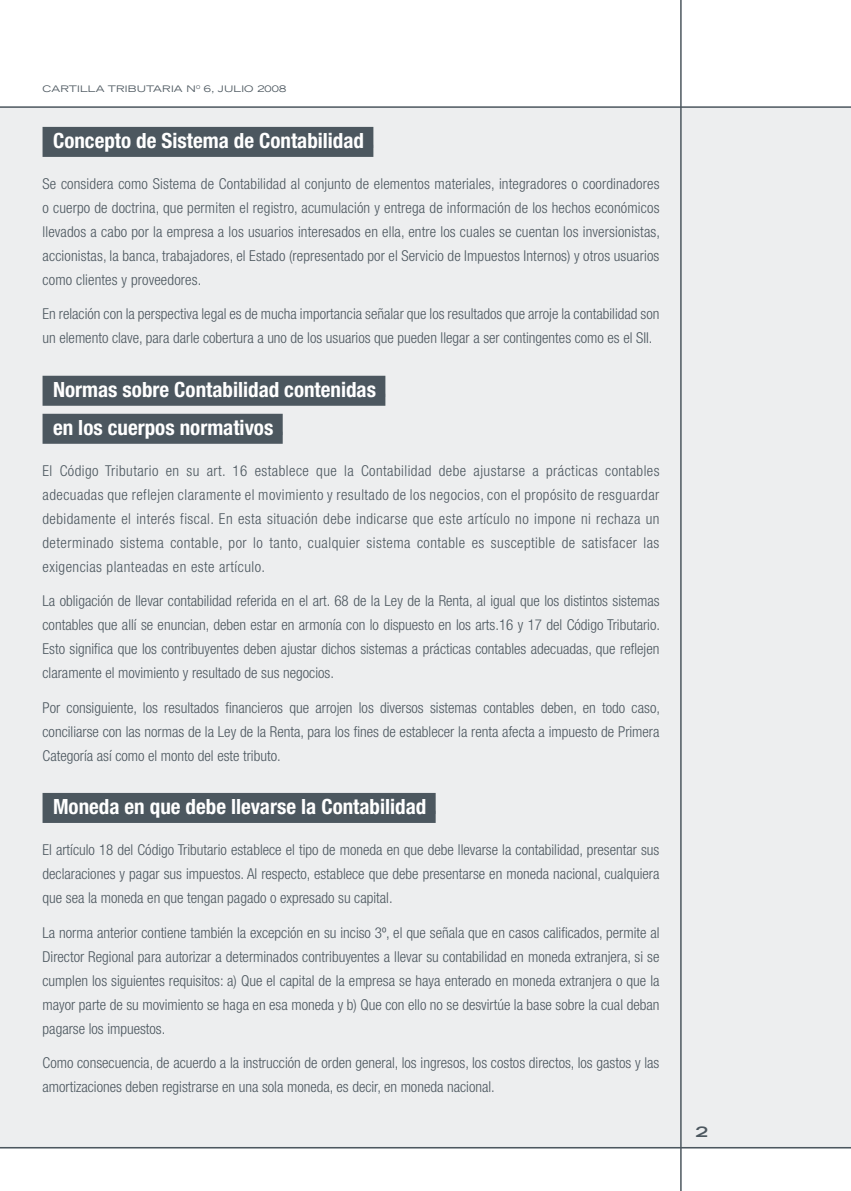
<style>
.page{position:relative;width:851px;height:1191px;background:#fff}
.page>*{position:absolute;margin:0;border:0;box-sizing:border-box;transform-origin:0 0}
.t1{font:700 condensed 21px/38px "Helvetica Neue";color:#fff}
.t2{font:300 condensed 15px/24px "Helvetica Neue";color:#4c575f;text-align:justify}
.t3{font:expanded 9px "Trade Gothic LH";letter-spacing:.01em;color:#4c575f;scale:1.1 1}
.s1{color:#4c575f}
</style>
<div class="page">
<div style="left:0;top:107px;width:850px;height:1041px;background:#edeeef"></div>
<hr style="left:0;top:106px;width:850px;height:2px;background:#4c575f">
<hr style="left:0;top:1147px;width:850px;height:1px;background:#4c575f">
<hr style="left:680px;top:0;width:1px;height:1191px;background:#4c575f">
<hr style="left:850px;top:107px;width:1px;height:1041px;background:#edeeef">
<div style="left:43px;top:127px;width:330px;height:30px;background:#4c575f"></div>
<div style="left:43px;top:376px;width:342px;height:30px;background:#4c575f"></div>
<div style="left:43px;top:414px;width:240px;height:30px;background:#4c575f"></div>
<div style="left:43px;top:793px;width:392px;height:30px;background:#4c575f"></div>
<p class="t3" style="left:43px;top:82px;width:66px">CARTILLA TRI</p>
<p class="t3" style="left:128px;top:82px;width:25px">BUTARIA</p>
<p class="t3" style="left:186px;top:82px;width:92px">N<sup>0</sup> 6, JULIO 2008</p>
<h1 class="t1" style="left:53px;top:121px;width:322px">Concepto de Sistema de Contabilidad<span class="s1">..</span></h1>
<p class="t2" style="left:43px;top:172px;width:619px">Se considera como Sistema de Contabilidad al conjunto de elementos materiales, integradores o coordinadores o cuerpo de doctrina, que permiten el registro, acumulación y entrega de información de los hechos económicos llevados a cabo por la empresa a los usuarios interesados en ella, entre los cuales se cuentan los inversionistas, accionistas, la banca, trabajadores, el Estado (representado por el Servicio de Impuestos Internos) y otros usuarios como clientes y proveedores.</p>
<p class="t2" style="left:43px;top:302px;width:618px">En relación con la perspectiva legal es de mucha importancia señalar que los resultados que arroje la contabilidad son un elemento clave, para darle cobertura a uno de los usuarios que pueden llegar a ser contingentes como es el SII.</p>
<h1 class="t1" style="left:53px;top:370px;width:334px">Normas sobre Contabilidad contenidas<span class="s1">.. </span>en los cuerpos normativos<span class="s1">..</span></h1>
<p class="t2" style="left:43px;top:458px;width:618px">El Código Tributario en su art. 16 establece que la Contabilidad debe ajustarse a prácticas contables adecuadas que reflejen claramente el movimiento y resultado de los negocios, con el propósito de resguardar debidamente el interés fiscal. En esta situación debe indicarse que este artículo no impone ni rechaza un determinado sistema contable, por lo tanto, cualquier sistema contable es susceptible de satisfacer las exigencias planteadas en este artículo.</p>
<p class="t2" style="left:43px;top:589px;width:619px">La obligación de llevar contabilidad referida en el art. 68 de la Ley de la Renta, al igual que los distintos sistemas contables que allí se enuncian, deben estar en armonía con lo dispuesto en los arts.16 y 17 del Código Tributario.<br>Esto significa que los contribuyentes deben ajustar dichos sistemas a prácticas contables adecuadas, que reflejen claramente el movimiento y resultado de sus negocios.</p>
<p class="t2" style="left:43px;top:695px;width:619px">Por consiguiente, los resultados financieros que arrojen los diversos sistemas contables deben, en todo caso, conciliarse con las normas de la Ley de la Renta, para los fines de establecer la renta afecta a impuesto de Primera Categoría así como el monto del este tributo.</p>
<h1 class="t1" style="left:53px;top:787px;width:385px">Moneda en que debe llevarse la Contabilidad<span class="s1">..</span></h1>
<p class="t2" style="left:43px;top:837px;width:618px">El artículo 18 del Código Tributario establece el tipo de moneda en que debe llevarse la contabilidad, presentar sus declaraciones y pagar sus impuestos. Al respecto, establece que debe presentarse en moneda nacional, cualquiera que sea la moneda en que tengan pagado o expresado su capital.</p>
<p class="t2" style="left:43px;top:920px;width:618px">La norma anterior contiene también la excepción en su inciso 3º, el que señala que en casos calificados, permite al Director Regional para autorizar a determinados contribuyentes a llevar su contabilidad en moneda extranjera, si se cumplen los siguientes requisitos: a) Que el capital de la empresa se haya enterado en moneda extranjera o que la mayor parte de su movimiento se haga en esa moneda y b) Que con ello no se desvirtúe la base sobre la cual deban pagarse los impuestos.</p>
<p class="t2" style="left:43px;top:1050px;width:618px">Como consecuencia, de acuerdo a la instrucción de orden general, los ingresos, los costos directos, los gastos y las amortizaciones deben registrarse en una sola moneda, es decir, en moneda nacional.</p>
</div>
